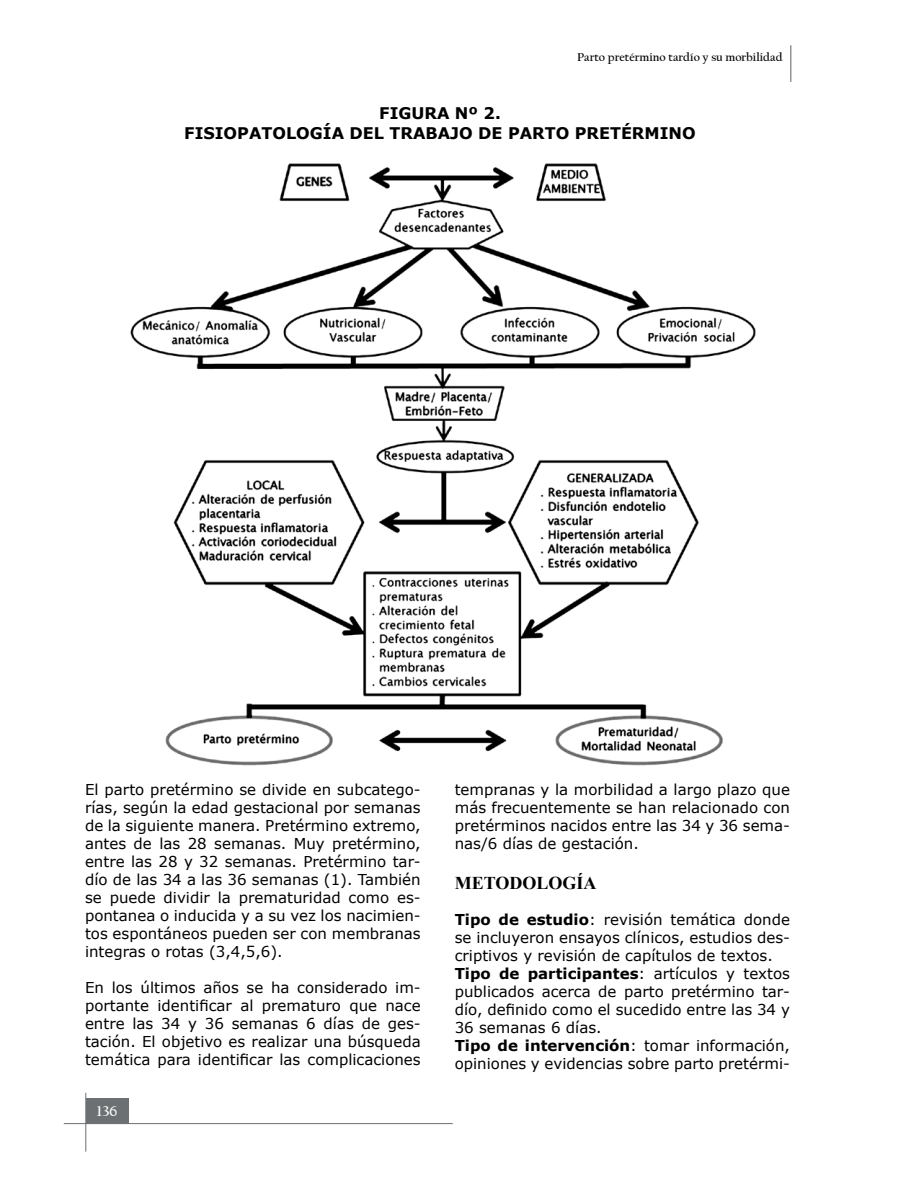
<style>
.page{position:relative;width:918px;height:1188px;background:#fff}
.page>*{position:absolute;margin:0;border:0;box-sizing:border-box;transform-origin:0 0}
.t1{font:700 18px "Times New Roman";color:#000}
.t2{font:700 16.05px/19.2px "Verdana";color:#000;text-align:center}
.t3{font:15px/18px "Verdana";color:#000;text-align:justify}
.t4{font:700 15px "Californian FB";color:#fff}
.t5{font:700 12px "Californian FB";color:#000}
.s1{font-weight:700}
</style>
<div class="page">
<hr style="left:64px;top:1123px;width:389px;height:1px;background:#6d7072">
<div style="left:86px;top:1098px;width:43px;height:26px;background:#6d7072"></div>
<hr style="left:85px;top:1093px;width:1px;height:59px;background:#6d7072">
<hr style="left:790px;top:45px;width:2px;height:37px;background:#939598">
<img style="left:130px;top:163px;width:626px;height:603px">
<p class="t5" style="left:577px;top:50px;width:207px">Parto pretérmino tardío y su morbilidad</p>
<p class="t2" style="left:184px;top:103px;width:513px">FIGURA Nº 2.<br>FISIOPATOLOGÍA DEL TRABAJO DE PARTO PRETÉRMINO</p>
<p class="t3" style="left:85px;top:780px;width:337px">El parto pretérmino se divide en subcatego&shy;rías, según la edad gestacional por semanas de la siguiente manera. Pretérmino extremo, antes de las 28 semanas. Muy pretérmino, entre las 28 y 32 semanas. Pretérmino tar&shy;dío de las 34 a las 36 semanas (1). También se puede dividir la prematuridad como es&shy;pontanea o inducida y a su vez los nacimien&shy;tos espontáneos pueden ser con membranas integras o rotas (3,4,5,6).</p>
<p class="t3" style="left:85px;top:978px;width:337px">En los últimos años se ha considerado im&shy;portante identificar al prematuro que nace entre las 34 y 36 semanas 6 días de ges&shy;tación. El objetivo es realizar una búsqueda temática para identificar las complicaciones</p>
<p class="t4" style="left:97px;top:1102px;width:22px">136</p>
<p class="t3" style="left:455px;top:780px;width:337px">tempranas y la morbilidad a largo plazo que más frecuentemente se han relacionado con pretérminos nacidos entre las 34 y 36 sema&shy;nas/6 días de gestación.</p>
<p class="t1" style="left:455px;top:870px;width:143px">METODOLOGÍA</p>
<p class="t3" style="left:455px;top:910px;width:337px;text-align:left"><span class="s1">Tipo de estudio</span>: revisión temática donde se incluyeron ensayos clínicos, estudios des&shy;criptivos y revisión de capítulos de textos.<br><span class="s1">Tipo de participantes</span>: artículos y textos publicados acerca de parto pretérmino tar&shy;dío, definido como el sucedido entre las 34 y 36 semanas 6 días.<br><span class="s1">Tipo de intervención</span>: tomar información, opiniones y evidencias sobre parto pretérmi-</p>
</div>
